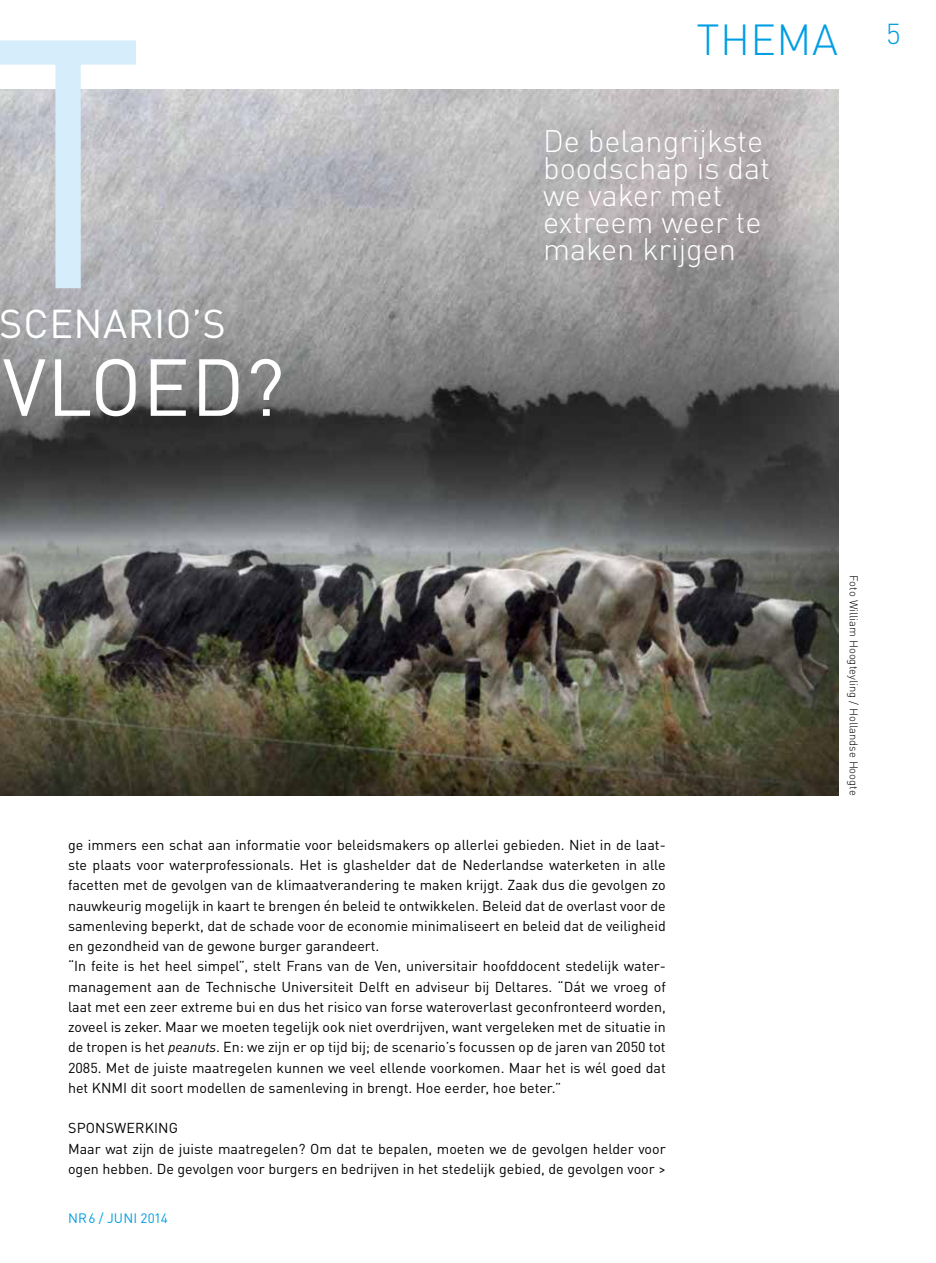
<style>
.page{position:relative;width:936px;height:1263px;background:#fff}
.page>*{position:absolute;margin:0;border:0;box-sizing:border-box;transform-origin:0 0}
.t1{font:344.85px "Century Gothic";color:#d6eefc}
.t2{font:79.5px "DIN Pro";letter-spacing:.01em;color:#fff}
.t3{font:300 42.9px "DIN Pro";letter-spacing:.01em;color:#009ee3}
.t4{font:39.75px "DIN Pro";letter-spacing:.01em;color:#fff}
.t5{font:300 30.75px/27px "DIN Pro";color:#fff}
.t6{font:300 28.5px "DIN Pro";color:#009ee3}
.t7{font:14.25px/20.2px "DIN Pro";color:#000}
.t8{font:13.5px "DIN Pro";letter-spacing:.01em;color:#009ee3}
.t9{font:300 11.25px "DIN Pro";color:#000}
.s1{font-style:italic}
</style>
<div class="page">
<img style="left:0;top:89px;width:838px;height:706px">
<h1 class="t1" style="left:-6px;top:-47px;width:148px">T</h1>
<h3 class="t4" style="left:0;top:292px;width:227px">SCENARIO’S</h3>
<h2 class="t2" style="left:3px;top:325px;width:283px">VLOED?</h2>
<h3 class="t3" style="left:696px;top:6px;width:143px">THEMA</h3>
<h3 class="t5" style="left:543px;top:125px;width:228px">De belangrijkste boodschap is dat we vaker met extreem weer te maken krijgen</h3>
<h3 class="t6" style="left:885px;top:12px;width:16px">5</h3>
<p class="t7" style="left:68px;top:833px;width:599px">ge immers een schat aan informatie voor beleidsmakers op allerlei gebieden. Niet in de laat&shy;ste plaats voor waterprofessionals. Het is glashelder dat de Nederlandse waterketen in alle facetten met de gevolgen van de klimaatverandering te maken krijgt. Zaak dus die gevolgen zo nauwkeurig mogelijk in kaart te brengen én beleid te ontwikkelen. Beleid dat de overlast voor de samenleving beperkt, dat de schade voor de economie minimaliseert en beleid dat de veiligheid en gezondheid van de gewone burger garandeert.<br>“In feite is het heel simpel”, stelt Frans van de Ven, universitair hoofddocent stedelijk water&shy;management aan de Technische Universiteit Delft en adviseur bij Deltares. “Dát we vroeg of laat met een zeer extreme bui en dus het risico van forse wateroverlast geconfronteerd worden, zoveel is zeker. Maar we moeten tegelijk ook niet overdrijven, want vergeleken met de situatie in de tropen is het <span class="s1">peanuts</span>. En: we zijn er op tijd bij; de scenario’s focussen op de jaren van 2050 tot 2085. Met de juiste maatregelen kunnen we veel ellende voorkomen. Maar het is wél goed dat het KNMI dit soort modellen de samenleving in brengt. Hoe eerder, hoe beter.”</p>
<p class="t7" style="left:68px;top:1117px;width:599px">SPONSWERKING<br>Maar wat zijn de juiste maatregelen? Om dat te bepalen, moeten we de gevolgen helder voor ogen hebben. De gevolgen voor burgers en bedrijven in het stedelijk gebied, de gevolgen voor &gt;</p>
<p class="t8" style="left:68px;top:1208px;width:101px">NR6 / JUNI 2014</p>
<p class="t9" style="left:862px;top:575px;width:222px;rotate:90deg">Foto William Hoogteyling / Hollandse Hoogte</p>
</div>
